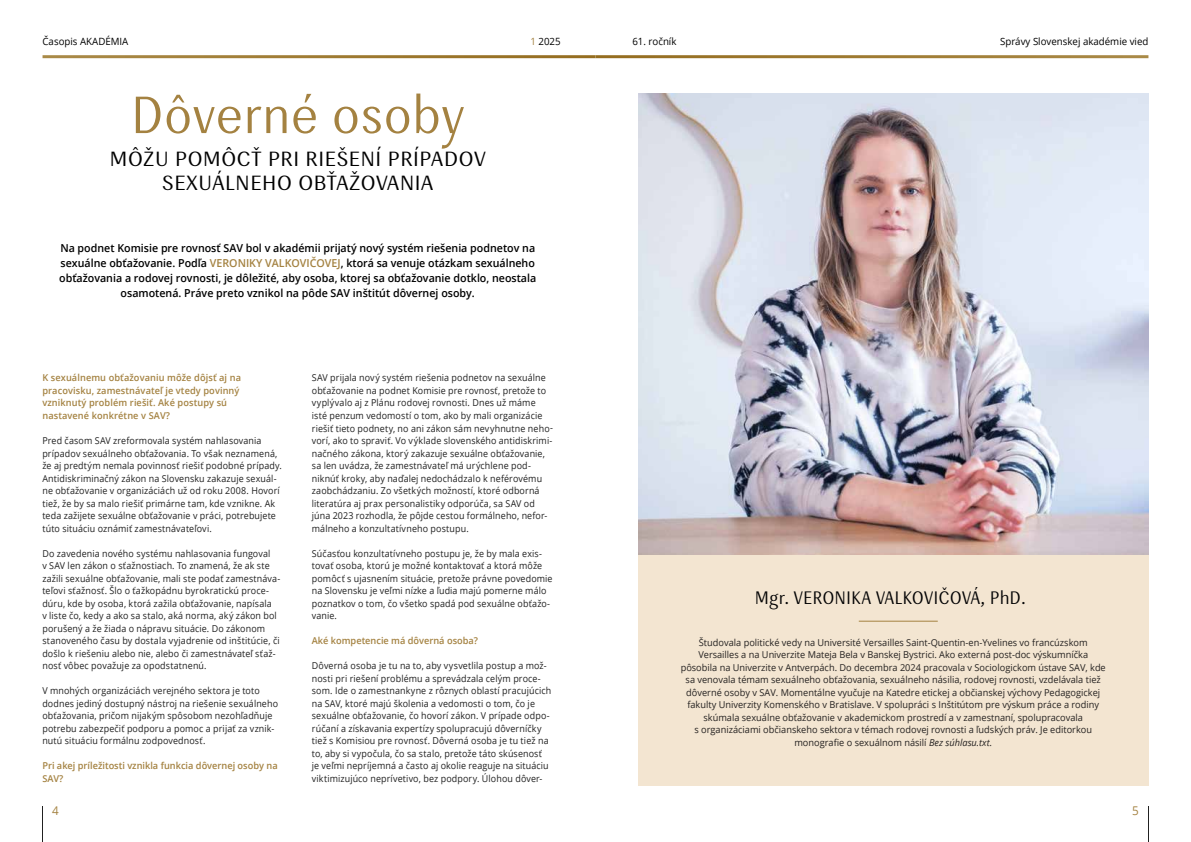
<style>
.page{position:relative;width:1191px;height:842px;background:#fff}
.page>*{position:absolute;margin:0;border:0;box-sizing:border-box;transform-origin:0 0}
.t1{font:52px "Enceladus";color:#a48241}
.t2{font:20.5px/24px "Enceladus";color:#000;text-align:center;scale:1.12 1}
.t3{font:18px "Enceladus";color:#020203}
.t4{font:12px "Open Sans";color:#a48241}
.t5{font:600 11px/15px "Open Sans";color:#000;text-align:center}
.t6{font:10px "Open Sans";color:#000}
.t7{font:9.5px/12.5px "Open Sans";letter-spacing:.015em;color:#212121;scale:.94 1}
.t8{font:9.5px/12.5px "Open Sans";color:#252221;text-align:center}
.t9{font:600 9.5px/12.5px "Open Sans";letter-spacing:.01em;color:#a48241}
.s1{color:#a48241}
.s2{font-style:italic}
</style>
<div class="page">
<hr style="left:43px;top:806px;width:1px;height:36px;background:#212121">
<hr style="left:1147px;top:806px;width:1px;height:36px;background:#212121">
<div style="left:638px;top:553px;width:510px;height:232px;background:#f3e5d1"></div>
<img style="left:638px;top:94px;width:510px;height:461px">
<hr style="left:858px;top:621px;width:79px;height:1px;background:#a48241">
<p class="t6" style="left:43px;top:34px;width:87px">Časopis AKADÉMIA</p>
<p class="t6" style="left:530px;top:34px;width:32px"><span class="s1">1</span> 2025</p>
<h1 class="t1" style="left:131px;top:82px;width:336px">Dôverné osoby</h1>
<h2 class="t2" style="left:109px;top:147px;width:338px">MÔŽU POMÔCŤ PRI RIEŠENÍ PRÍPADOV<br>SEXUÁLNEHO OBŤAŽOVANIA</h2>
<p class="t5" style="left:59px;top:240px;width:478px">Na podnet Komisie pre rovnosť SAV bol v akadémii prijatý nový systém riešenia podnetov na sexuálne obťažovanie. Podľa <span class="s1">VERONIKY VALKOVIČOVEJ</span>, ktorá sa venuje otázkam sexuálneho obťažovania a rodovej rovnosti, je dôležité, aby osoba, ktorej sa obťažovanie dotklo, neostala osamotená. Práve preto vznikol na pôde SAV inštitút dôvernej osoby.</p>
<p class="t9" style="left:42px;top:372px;width:200px">K sexuálnemu obťažovaniu môže dôjsť aj na pracovisku, zamestnávateľ je vtedy povinný vzniknutý problém riešiť. Aké postupy sú nastavené konkrétne v SAV?</p>
<p class="t7" style="left:42px;top:434px;width:256px">Pred časom SAV zreformovala systém nahlasovania prípadov sexuálneho obťažovania. To však neznamená, že aj predtým nemala povinnosť riešiť podobné prípady.<br>Antidiskriminačný zákon na Slovensku zakazuje sexuál&shy;ne obťažovanie v organizáciách už od roku 2008. Hovorí tiež, že by sa malo riešiť primárne tam, kde vznikne. Ak teda zažijete sexuálne obťažovanie v práci, potrebujete túto situáciu oznámiť zamestnávateľovi.</p>
<p class="t7" style="left:42px;top:547px;width:255px">Do zavedenia nového systému nahlasovania fungoval<br>v SAV len zákon o sťažnostiach. To znamená, že ak ste zažili sexuálne obťažovanie, mali ste podať zamestnáva&shy;teľovi sťažnosť. Šlo o ťažkopádnu byrokratickú proce&shy;dúru, kde by osoba, ktorá zažila obťažovanie, napísala<br>v liste čo, kedy a ako sa stalo, aká norma, aký zákon bol porušený a že žiada o nápravu situácie. Do zákonom stanoveného času by dostala vyjadrenie od inštitúcie, či došlo k riešeniu alebo nie, alebo či zamestnávateľ sťaž&shy;nosť vôbec považuje za opodstatnenú.</p>
<p class="t7" style="left:42px;top:684px;width:252px">V mnohých organizáciách verejného sektora je toto dodnes jediný dostupný nástroj na riešenie sexuálneho obťažovania, pričom nijakým spôsobom nezohľadňuje potrebu zabezpečiť podporu a pomoc a prijať za vznik&shy;nutú situáciu formálnu zodpovednosť.</p>
<p class="t9" style="left:42px;top:759px;width:237px">Pri akej príležitosti vznikla funkcia dôvernej osoby na<br>SAV?</p>
<p class="t7" style="left:312px;top:372px;width:258px">SAV prijala nový systém riešenia podnetov na sexuálne obťažovanie na podnet Komisie pre rovnosť, pretože to vyplývalo aj z Plánu rodovej rovnosti. Dnes už máme isté penzum vedomostí o tom, ako by mali organizácie riešiť tieto podnety, no ani zákon sám nevyhnutne neho&shy;vorí, ako to spraviť. Vo výklade slovenského antidiskrimi&shy;načného zákona, ktorý zakazuje sexuálne obťažovanie, sa len uvádza, že zamestnávateľ má urýchlene pod&shy;niknúť kroky, aby naďalej nedochádzalo k neférovému zaobchádzaniu. Zo všetkých možností, ktoré odborná literatúra aj prax personalistiky odporúča, sa SAV od júna 2023 rozhodla, že pôjde cestou formálneho, nefor&shy;málneho a konzultatívneho postupu.</p>
<p class="t7" style="left:312px;top:547px;width:258px">Súčasťou konzultatívneho postupu je, že by mala exis&shy;tovať osoba, ktorú je možné kontaktovať a ktorá môže pomôcť s ujasnením situácie, pretože právne povedomie na Slovensku je veľmi nízke a ľudia majú pomerne málo poznatkov o tom, čo všetko spadá pod sexuálne obťažo&shy;vanie.</p>
<p class="t9" style="left:312px;top:634px;width:168px">Aké kompetencie má dôverná osoba?</p>
<p class="t7" style="left:312px;top:659px;width:256px">Dôverná osoba je tu na to, aby vysvetlila postup a mož&shy;nosti pri riešení problému a sprevádzala celým proce&shy;som. Ide o zamestnankyne z rôznych oblastí pracujúcich na SAV, ktoré majú školenia a vedomosti o tom, čo je sexuálne obťažovanie, čo hovorí zákon. V prípade odpo&shy;rúčaní a získavania expertízy spolupracujú dôverníčky tiež s Komisiou pre rovnosť. Dôverná osoba je tu tiež na to, aby si vypočula, čo sa stalo, pretože táto skúsenosť je veľmi nepríjemná a často aj okolie reaguje na situáciu viktimizujúco neprívetivo, bez podpory. Úlohou dôver-</p>
<p class="t6" style="left:632px;top:34px;width:46px">61. ročník</p>
<p class="t6" style="left:1000px;top:34px;width:150px">Správy Slovenskej akadémie vied</p>
<h3 class="t3" style="left:755px;top:586px;width:272px">Mgr. VERONIKA VALKOVIČOVÁ, PhD.</h3>
<p class="t8" style="left:680px;top:636px;width:426px">Študovala politické vedy na Université Versailles Saint-Quentin-en-Yvelines vo francúzskom Versailles a na Univerzite Mateja Bela v Banskej Bystrici. Ako externá post-doc výskumníčka pôsobila na Univerzite v Antverpách. Do decembra 2024 pracovala v Sociologickom ústave SAV, kde sa venovala témam sexuálneho obťažovania, sexuálneho násilia, rodovej rovnosti, vzdelávala tiež dôverné osoby v SAV. Momentálne vyučuje na Katedre etickej a občianskej výchovy Pedagogickej fakulty Univerzity Komenského v Bratislave. V spolupráci s Inštitútom pre výskum práce a rodiny skúmala sexuálne obťažovanie v akademickom prostredí a v zamestnaní, spolupracovala<br>s organizáciami občianskeho sektora v témach rodovej rovnosti a ľudských práv. Je editorkou monografie o sexuálnom násilí <span class="s2">Bez súhlasu.txt</span>.</p>
<p class="t4" style="left:52px;top:802px;width:8px">4</p>
<p class="t4" style="left:1132px;top:802px;width:8px">5</p>
</div>
